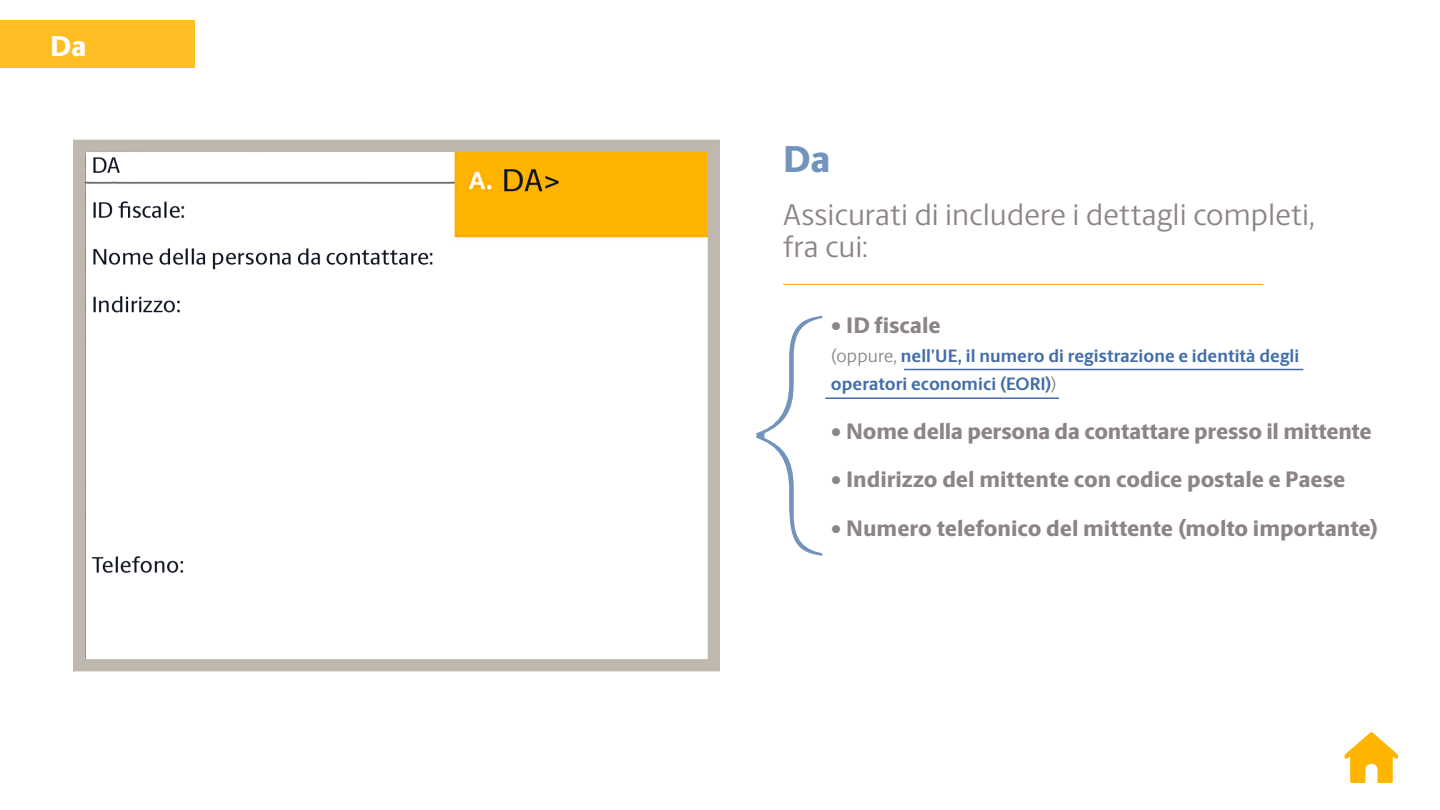
<style>
.page{position:relative;width:1440px;height:810px;background:#fff}
.page>*{position:absolute;margin:0;border:0;box-sizing:border-box;transform-origin:0 0}
.Large_Header{font:800 37.5px "UPS Berlingske Sans";color:#7293bc}
.Large_Header-2{font:30px/31.5px "UPS Berlingske Sans";color:#8d8585}
.Large_Header-3{font:800 28.8px "UPS Berlingske Sans";color:#fff}
.Large_Header-4{font:800 22.5px "UPS Berlingske Sans";letter-spacing:-.005em;color:#8d8585}
.t1{font:700 18px/28.5px "UPS Berlingske Sans";color:#426da9}
.s1{font-weight:400;color:#8d8585}
</style>
<div class="page">
<hr style="left:904px;top:369px;width:399px;height:1px;background:#426da9">
<hr style="left:825px;top:398px;width:234px;height:1px;background:#426da9">
<div style="left:0;top:20px;width:194px;height:48px;background:#febd23"></div>
<svg style="left:756px;top:315px;width:74px;height:241px"></svg>
<hr style="left:783px;top:284px;width:480px;height:1px;background:#fcaf17">
<svg style="left:1344px;top:732px;width:55px;height:51px"></svg>
<img style="left:86px;top:153px;width:621px;height:420px">
<div style="left:73px;top:140px;width:647px;height:531px;border:12px solid #bfb8af"></div>
<p class="Large_Header-3" style="left:50px;top:25px;width:38px">Da</p>
<p class="Large_Header" style="left:783px;top:131px;width:49px">Da</p>
<p class="Large_Header-2" style="left:783px;top:198px;width:533px">Assicurati di includere i dettagli completi, fra cui:</p>
<p class="Large_Header-4" style="left:831px;top:309px;width:111px">• ID fiscale</p>
<p class="t1" style="left:831px;top:341px;width:470px"><span class="s1">(oppure,</span> nell’UE, il numero di registrazione e identità degli operatori economici (EORI)<span class="s1">)</span></p>
<p class="Large_Header-4" style="left:831px;top:414px;width:542px">• Nome della persona da contattare presso il mittente</p>
<p class="Large_Header-4" style="left:831px;top:463px;width:516px">• Indirizzo del mittente con codice postale e Paese</p>
<p class="Large_Header-4" style="left:831px;top:511px;width:549px">• Numero telefonico del mittente (molto importante)</p>
</div>
